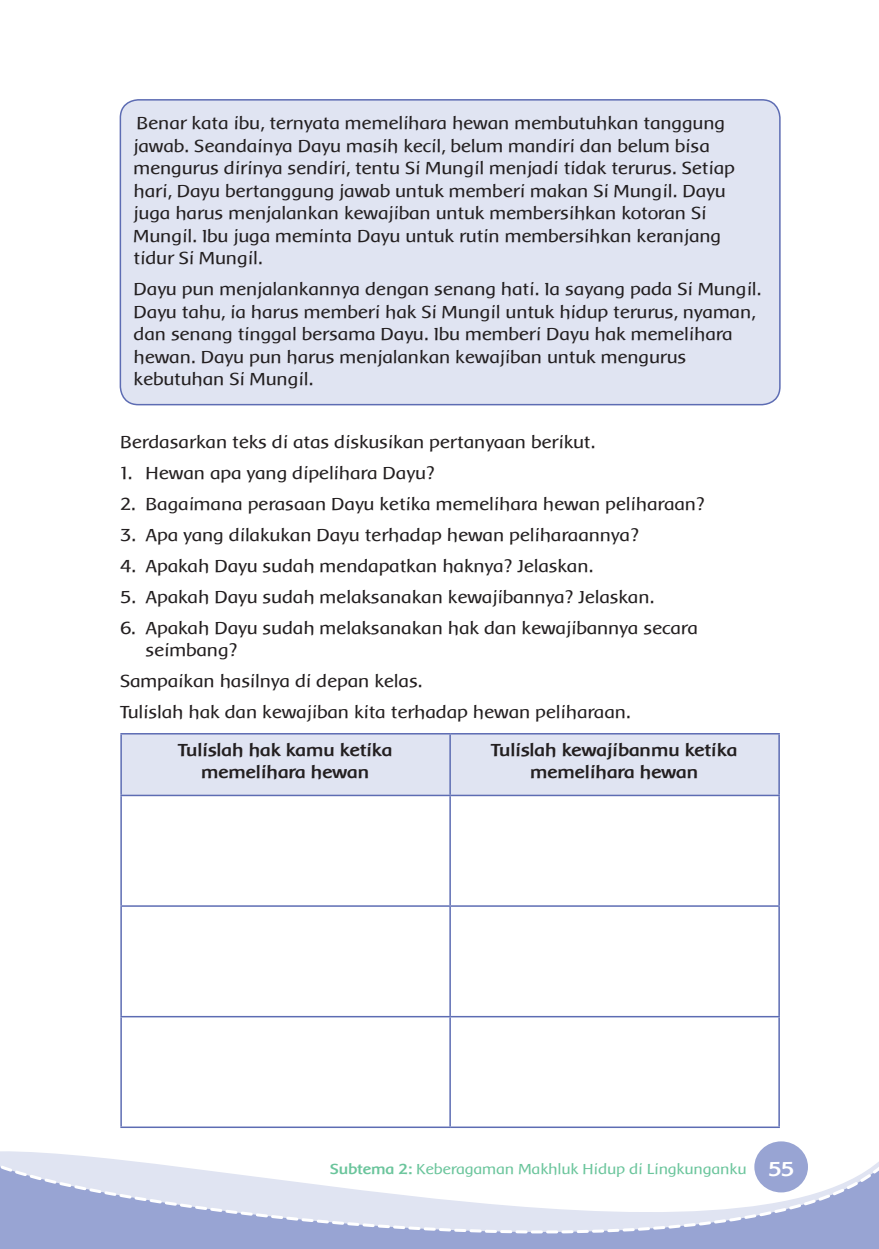
<style>
.page{position:relative;width:879px;height:1249px;background:#fff}
.page>*{position:absolute;margin:0;border:0;box-sizing:border-box;transform-origin:0 0}
.t1{font:18px/22.5px "Baar Metanoia";color:#231f20}
.t2{font:700 18px/22.5px "Baar Metanoia";color:#231f20;text-align:center}
.t3{font:15px "Baar Metanoia";color:#6bc59c}
.s1{font-weight:700}
.s2{font-weight:700;font-size:21px;color:#fff}
</style>
<div class="page">
<div style="left:120px;top:100px;width:659px;height:304px;background:#e0e4f2;border-radius:18px"></div>
<div style="left:120px;top:99px;width:660px;height:306px;border:2px solid #5d6cb3;border-radius:18px"></div>
<div style="left:122px;top:734px;width:656px;height:60px;background:#e0e4f2"></div>
<hr style="left:120px;top:733px;width:330px;height:1px;background:#5d6cb3">
<hr style="left:120px;top:734px;width:2px;height:60px;background:#5d6cb3">
<hr style="left:450px;top:733px;width:329px;height:1px;background:#5d6cb3">
<hr style="left:449px;top:734px;width:2px;height:60px;background:#5d6cb3">
<hr style="left:778px;top:734px;width:1px;height:60px;background:#5d6cb3">
<hr style="left:120px;top:794px;width:330px;height:2px;background:#5d6cb3">
<hr style="left:120px;top:796px;width:2px;height:109px;background:#5d6cb3">
<hr style="left:450px;top:794px;width:329px;height:2px;background:#5d6cb3">
<hr style="left:449px;top:796px;width:2px;height:109px;background:#5d6cb3">
<hr style="left:778px;top:796px;width:1px;height:109px;background:#5d6cb3">
<hr style="left:120px;top:905px;width:330px;height:1px;background:#5d6cb3">
<hr style="left:120px;top:906px;width:2px;height:109px;background:#5d6cb3">
<hr style="left:450px;top:905px;width:329px;height:1px;background:#5d6cb3">
<hr style="left:449px;top:906px;width:2px;height:109px;background:#5d6cb3">
<hr style="left:778px;top:906px;width:1px;height:109px;background:#5d6cb3">
<hr style="left:120px;top:1015px;width:330px;height:2px;background:#5d6cb3">
<hr style="left:120px;top:1017px;width:2px;height:109px;background:#5d6cb3">
<hr style="left:450px;top:1015px;width:329px;height:2px;background:#5d6cb3">
<hr style="left:449px;top:1017px;width:2px;height:109px;background:#5d6cb3">
<hr style="left:778px;top:1017px;width:1px;height:109px;background:#5d6cb3">
<hr style="left:120px;top:1126px;width:330px;height:1px;background:#5d6cb3">
<hr style="left:450px;top:1126px;width:329px;height:1px;background:#5d6cb3">
<svg style="left:0;top:1148px;width:878px;height:100px"></svg>
<p class="t1" style="left:134px;top:112px;width:602px">Benar kata ibu, ternyata memelihara hewan membutuhkan tanggung jawab. Seandainya Dayu masih kecil, belum mandiri dan belum bisa mengurus dirinya sendiri, tentu Si Mungil menjadi tidak terurus. Setiap hari, Dayu bertanggung jawab untuk memberi makan Si Mungil. Dayu juga harus menjalankan kewajiban untuk membersihkan kotoran Si Mungil. Ibu juga meminta Dayu untuk rutin membersihkan keranjang tidur Si Mungil.</p>
<p class="t1" style="left:134px;top:278px;width:629px">Dayu pun menjalankannya dengan senang hati. Ia sayang pada Si Mungil.<br>Dayu tahu, ia harus memberi hak Si Mungil untuk hidup terurus, nyaman, dan senang tinggal bersama Dayu. Ibu memberi Dayu hak memelihara hewan. Dayu pun harus menjalankan kewajiban untuk mengurus kebutuhan Si Mungil.</p>
<p class="t1" style="left:120px;top:430px;width:477px">Berdasarkan teks di atas diskusikan pertanyaan berikut.</p>
<p class="t1" style="left:120px;top:461px;width:316px">1. Hewan apa yang dipelihara Dayu?</p>
<p class="t1" style="left:120px;top:492px;width:586px">2. Bagaimana perasaan Dayu ketika memelihara hewan peliharaan?</p>
<p class="t1" style="left:120px;top:523px;width:520px">3. Apa yang dilakukan Dayu terhadap hewan peliharaannya?</p>
<p class="t1" style="left:120px;top:554px;width:474px">4. Apakah Dayu sudah mendapatkan haknya? Jelaskan.</p>
<p class="t1" style="left:120px;top:585px;width:535px">5. Apakah Dayu sudah melaksanakan kewajibannya? Jelaskan.</p>
<p class="t1" style="left:146px;top:616px;width:553px;text-indent:-26px">6. Apakah Dayu sudah melaksanakan hak dan kewajibannya secara seimbang?</p>
<p class="t1" style="left:120px;top:666px;width:512px;line-height:31px">Sampaikan hasilnya di depan kelas.<br>Tulislah hak dan kewajiban kita terhadap hewan peliharaan.</p>
<p class="t2" style="left:178px;top:738px;width:215px">Tulislah hak kamu ketika memelihara hewan</p>
<p class="t2" style="left:491px;top:738px;width:247px">Tulislah kewajibanmu ketika memelihara hewan</p>
<p class="t3" style="left:330px;top:1160px;width:465px"><span class="s1">Subtema 2:</span> Keberagaman Makhluk Hidup di Lingkunganku <span class="s2">55</span></p>
</div>
